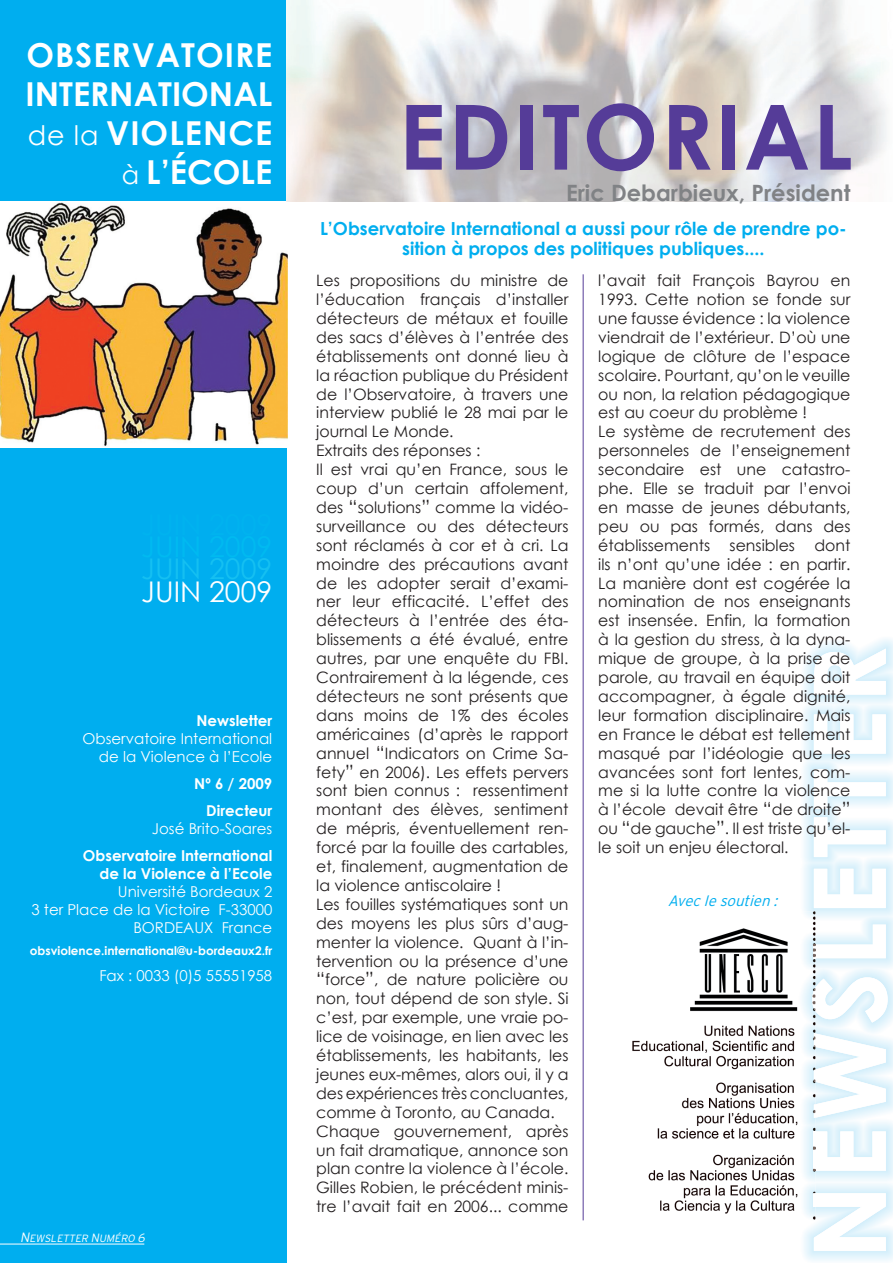
<style>
.page{position:relative;width:893px;height:1263px;background:#fff}
.page>*{position:absolute;margin:0;border:0;box-sizing:border-box;transform-origin:0 0}
.t1{font:700 90px "Century Gothic";letter-spacing:.03em;color:#553c98}
.t2{font:700 33px/39px "Century Gothic";letter-spacing:.03em;color:#fff;text-align:right}
.t3{font:28.5px "Century Gothic";color:#fff}
.t4{font:700 22.5px "Century Gothic";color:#808285}
.t5{font:700 18px/19.5px "Century Gothic";color:#00aeef;text-align:center}
.t6{font:15.75px/18.9px "Century Gothic";color:#231f20}
.t7{font:15px/18px "Century Gothic";color:#fff;text-align:right}
.t8{font:700 15px/27px "Century Gothic";color:#fff;text-align:right}
.t9{font:italic 300 15px "Interstate";color:#00aeef}
.t10{font:700 12px "Century Gothic";color:#fff}
.t11{font:italic 300 10.5px "Interstate";color:#fff}
.s1{font-weight:400;font-size:27px}
.s2{font-weight:400;font-size:25.5px}
.s3{font-size:13.5px}
.s4{font-size:12px}
.s5{font-size:18px}
</style>
<div class="page">
<div style="left:0;top:0;width:286px;height:1263px;background:#00aeef"></div>
<img style="left:632px;top:928px;width:166px;height:286px">
<img style="left:0;top:201px;width:288px;height:247px">
<hr style="left:583px;top:274px;width:1px;height:946px;background:#553c98">
<img style="left:286px;top:0;width:601px;height:201px">
<hr style="left:0;top:1244px;width:144px;height:1px;background:#fff">
<img style="left:802px;top:639px;width:91px;height:622px">
<svg style="left:814px;top:1193px;width:72px;height:58px"></svg>
<svg style="left:815px;top:1131px;width:71px;height:40px"></svg>
<img style="left:814px;top:1131px;width:1px;height:40px">
<svg style="left:815px;top:1033px;width:71px;height:85px"></svg>
<img style="left:814px;top:1033px;width:1px;height:85px">
<svg style="left:815px;top:977px;width:73px;height:46px"></svg>
<img style="left:812px;top:988px;width:3px;height:23px">
<svg style="left:814px;top:925px;width:72px;height:33px"></svg>
<svg style="left:814px;top:649px;width:72px;height:259px"></svg>
<h2 class="t2" style="left:25px;top:35px;width:248px">OBSERVATOIRE<br>INTERNATIONAL <span class="s1">de la</span> VIOLENCE <span class="s2">à</span> L’ÉCOLE</h2>
<h3 class="t3" style="left:141px;top:573px;width:132px">JUIN 2009</h3>
<p class="t8" style="left:196px;top:707px;width:77px">Newsletter</p>
<p class="t7" style="left:82px;top:729px;width:191px">Observatoire International de la Violence à l’Ecole</p>
<p class="t8" style="left:194px;top:770px;width:79px">Nº 6 / 2009<br>Directeur</p>
<p class="t7" style="left:152px;top:819px;width:122px">José Brito-Soares</p>
<p class="t8" style="left:83px;top:846px;width:191px;line-height:18px">Observatoire International de la Violence à l’Ecole</p>
<p class="t7" style="left:31px;top:882px;width:242px">Université Bordeaux 2<br>3 ter Place de la Victoire F-33000<br>BORDEAUX France</p>
<p class="t10" style="left:30px;top:943px;width:244px">obsviolence.international@u-bordeaux2.fr</p>
<p class="t7" style="left:99px;top:966px;width:174px">Fax : 0033 (0)5 55551958</p>
<p class="t11" style="left:20px;top:1234px;width:128px"><span class="s3">N</span>EWSLETTER <span class="s4">N</span>UMÉRO <span class="s4">6</span></p>
<h1 class="t1" style="left:399px;top:79px;width:455px">EDITORIAL</h1>
<h3 class="t4" style="left:566px;top:179px;width:286px">Eric Debarbieux, Président</h3>
<p class="t5" style="left:320px;top:219px;width:528px">L’Observatoire International a aussi pour rôle de prendre po&shy;sition à propos des politiques publiques....</p>
<p class="t6" style="left:598px;top:271px;width:254px">l’avait fait François Bayrou en<br>1993. Cette notion se fonde sur une fausse évidence : la violence viendrait de l’extérieur. D’où une logique de clôture de l’espace scolaire. Pourtant, qu’on le veuille ou non, la relation pédagogique est au coeur du problème !<br>Le système de recrutement des personneles de l’enseignement secondaire est une catastro&shy;phe. Elle se traduit par l’envoi en masse de jeunes débutants, peu ou pas formés, dans des établissements sensibles dont ils n’ont qu’une idée : en partir.<br>La manière dont est cogérée la nomination de nos enseignants est insensée. Enfin, la formation à la gestion du stress, à la dyna&shy;mique de groupe, à la prise de parole, au travail en équipe doit accompagner, à égale dignité, leur formation disciplinaire. Mais en France le débat est tellement masqué par l’idéologie que les avancées sont fort lentes, com&shy;me si la lutte contre la violence à l’école devait être <span class="s5">“</span>de droite<span class="s5">” </span>ou <span class="s5">“</span>de gauche<span class="s5">”</span>. Il est triste qu’el&shy;le soit un enjeu électoral.</p>
<p class="t6" style="left:316px;top:271px;width:254px">Les propositions du ministre de l’éducation français d’installer détecteurs de métaux et fouille des sacs d’élèves à l’entrée des établissements ont donné lieu à la réaction publique du Président de l’Observatoire, à travers une interview publié le 28 mai par le journal Le Monde.<br>Extraits des réponses :<br>Il est vrai qu’en France, sous le coup d’un certain affolement, des <span class="s5">“</span>solutions<span class="s5">”</span> comme la vidéo&shy;surveillance ou des détecteurs sont réclamés à cor et à cri. La moindre des précautions avant de les adopter serait d’exami&shy;ner leur efficacité. L’effet des détecteurs à l’entrée des éta&shy;blissements a été évalué, entre autres, par une enquête du FBI.<br>Contrairement à la légende, ces détecteurs ne sont présents que dans moins de 1% des écoles américaines (d’après le rapport annuel <span class="s5">“</span>Indicators on Crime Sa&shy;fety<span class="s5">”</span> en 2006). Les effets pervers sont bien connus : ressentiment montant des élèves, sentiment de mépris, éventuellement ren&shy;forcé par la fouille des cartables, et, finalement, augmentation de la violence antiscolaire !<br>Les fouilles systématiques sont un des moyens les plus sûrs d’aug&shy;menter la violence. Quant à l’in&shy;tervention ou la présence d’une <span class="s5">“</span>force<span class="s5">”</span>, de nature policière ou non, tout dépend de son style. Si c’est, par exemple, une vraie po&shy;lice de voisinage, en lien avec les établissements, les habitants, les jeunes eux-mêmes, alors oui, il y a des expériences très concluantes, comme à Toronto, au Canada.<br>Chaque gouvernement, après un fait dramatique, annonce son plan contre la violence à l’école.<br>Gilles Robien, le précédent minis&shy;tre l’avait fait en 2006... comme</p>
<p class="t9" style="left:668px;top:895px;width:114px">Avec le soutien :</p>
</div>
